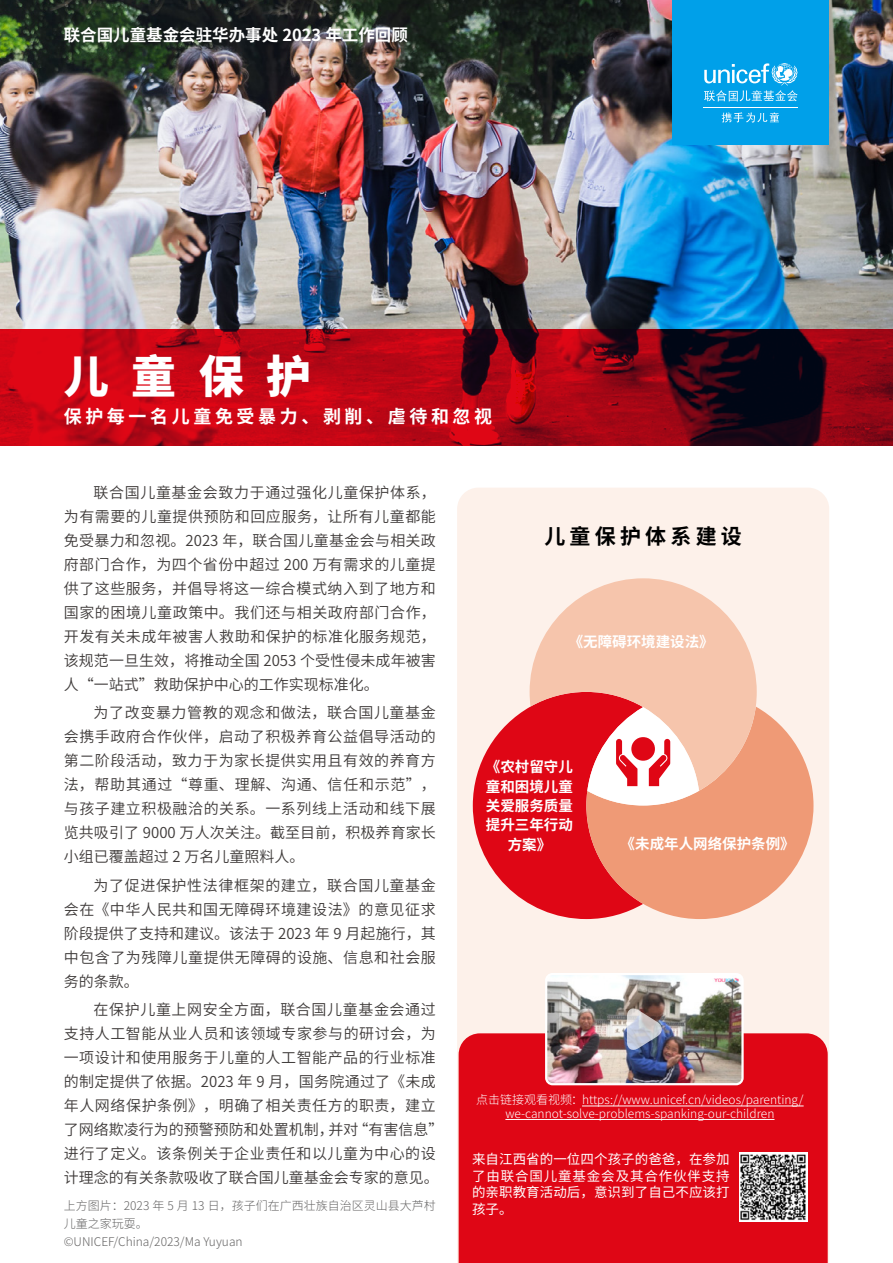
<style>
.page{position:relative;width:893px;height:1263px;background:#fff}
.page>*{position:absolute;margin:0;border:0;box-sizing:border-box;transform-origin:0 0}
.t1{font:800 45px "Source Han Sans CN";color:#fff}
.t2{font:700 21px "Source Han Sans CN";letter-spacing:.2em;color:#000}
.t3{font:700 18px "Source Han Sans CN";letter-spacing:.2em;color:#fff}
.t4{font:700 16.5px "Source Han Sans CN";color:#fff}
.t5{font:15px/24px "Source Han Sans CN";letter-spacing:.02em;color:#3e3a39;text-align:justify}
.t6{font:700 14.55px/19.4px "Source Han Sans CN";color:#fff;text-align:center}
.t7{font:13.5px/16.5px "Source Han Sans CN";letter-spacing:.005em;color:#fff;text-align:justify}
.t8{font:300 12px/13.5px "Source Han Sans CN";color:#fff;text-align:center}
.t9{font:300 12px/18px "Source Han Sans CN";color:#656464}
</style>
<div class="page">
<div style="left:457px;top:488px;width:372px;height:775px;background:#fdf1ea"></div>
<div style="left:459px;top:1033px;width:369px;height:230px;background:#df0615"></div>
<hr style="left:582px;top:1106px;width:222px;height:1px;background:#fff">
<hr style="left:505px;top:1119px;width:269px;height:1px;background:#fff">
<img style="left:0;top:0;width:893px;height:329px">
<svg style="left:0;top:329px;width:893px;height:117px;background:#990614"></svg>
<img style="left:739px;top:1153px;width:69px;height:68px">
<img style="left:546px;top:974px;width:195px;height:110px">
<div style="left:545px;top:973px;width:199px;height:112px;border:2px solid #fff;border-radius:6px"></div>
<svg style="left:627px;top:1006px;width:36px;height:46px;background:#9b9aa7"></svg>
<svg style="left:699px;top:706px;width:114px;height:213px;background:#f2ac8f"></svg>
<svg style="left:530px;top:578px;width:227px;height:213px;background:#f6cab4"></svg>
<svg style="left:473px;top:692px;width:226px;height:227px;background:#ea6664"></svg>
<div style="left:672px;top:0;width:157px;height:144px;background:#00a0e9"></div>
<hr style="left:703px;top:107px;width:95px;height:1px;background:#fff">
<svg style="left:704px;top:63px;width:94px;height:38px"></svg>
<svg style="left:722px;top:112px;width:57px;height:11px"></svg>
<p class="t4" style="left:64px;top:26px;width:346px">联合国儿童基金会驻华办事处 2023 年工作回顾</p>
<h1 class="t1" style="left:64px;top:351px;width:249px">儿童保护</h1>
<p class="t3" style="left:64px;top:406px;width:430px">保护每一名儿童免受暴力、剥削、虐待和忽视</p>
<p class="t5" style="left:64px;top:481px;width:374px;text-indent:30px">联合国儿童基金会致力于通过强化儿童保护体系，为有需要的儿童提供预防和回应服务，让所有儿童都能免受暴力和忽视。2023 年，联合国儿童基金会与相关政府部门合作，为四个省份中超过 200 万有需求的儿童提供了这些服务，并倡导将这一综合模式纳入到了地方和国家的困境儿童政策中。我们还与相关政府部门合作，开发有关未成年被害人救助和保护的标准化服务规范，该规范一旦生效，将推动全国 2053 个受性侵未成年被害人“一站式”救助保护中心的工作实现标准化。</p>
<p class="t5" style="left:64px;top:701px;width:374px;text-indent:30px">为了改变暴力管教的观念和做法，联合国儿童基金会携手政府合作伙伴，启动了积极养育公益倡导活动的第二阶段活动，致力于为家长提供实用且有效的养育方法，帮助其通过“尊重、理解、沟通、信任和示范”，与孩子建立积极融洽的关系。一系列线上活动和线下展览共吸引了 9000 万人次关注。截至目前，积极养育家长小组已覆盖超过 2 万名儿童照料人。</p>
<p class="t5" style="left:64px;top:873px;width:374px;text-indent:30px">为了促进保护性法律框架的建立，联合国儿童基金会在《中华人民共和国无障碍环境建设法》的意见征求阶段提供了支持和建议。该法于 2023 年 9 月起施行，其中包含了为残障儿童提供无障碍的设施、信息和社会服务的条款。</p>
<p class="t5" style="left:64px;top:997px;width:381px;text-align:left;text-indent:30px">在保护儿童上网安全方面，联合国儿童基金会通过支持人工智能从业人员和该领域专家参与的研讨会，为一项设计和使用服务于儿童的人工智能产品的行业标准的制定提供了依据。2023 年 9 月，国务院通过了《未成年人网络保护条例》，明确了相关责任方的职责，建立了网络欺凌行为的预警预防和处置机制，并对“有害信息”进行了定义。该条例关于企业责任和以儿童为中心的设计理念的有关条款吸收了联合国儿童基金会专家的意见。</p>
<p class="t9" style="left:64px;top:1196px;width:373px">上方图片：2023 年 5 月 13 日，孩子们在广西壮族自治区灵山县大芦村儿童之家玩耍。<br>©UNICEF/China/2023/Ma Yuyuan</p>
<h2 class="t2" style="left:544px;top:525px;width:199px">儿童保护体系建设</h2>
<p class="t6" style="left:569px;top:633px;width:147px">《无障碍环境建设法》</p>
<p class="t6" style="left:486px;top:758px;width:89px">《农村留守儿童和困境儿童关爱服务质量提升三年行动方案》</p>
<p class="t6" style="left:621px;top:835px;width:176px">《未成年人网络保护条例》</p>
<p class="t8" style="left:476px;top:1093px;width:329px">点击链接观看视频：https://www.unicef.cn/videos/parenting/ we-cannot-solve-problems-spanking-our-children</p>
<p class="t7" style="left:472px;top:1151px;width:259px">来自江西省的一位四个孩子的爸爸，在参加了由联合国儿童基金会及其合作伙伴支持的亲职教育活动后，意识到了自己不应该打孩子。</p>
</div>
